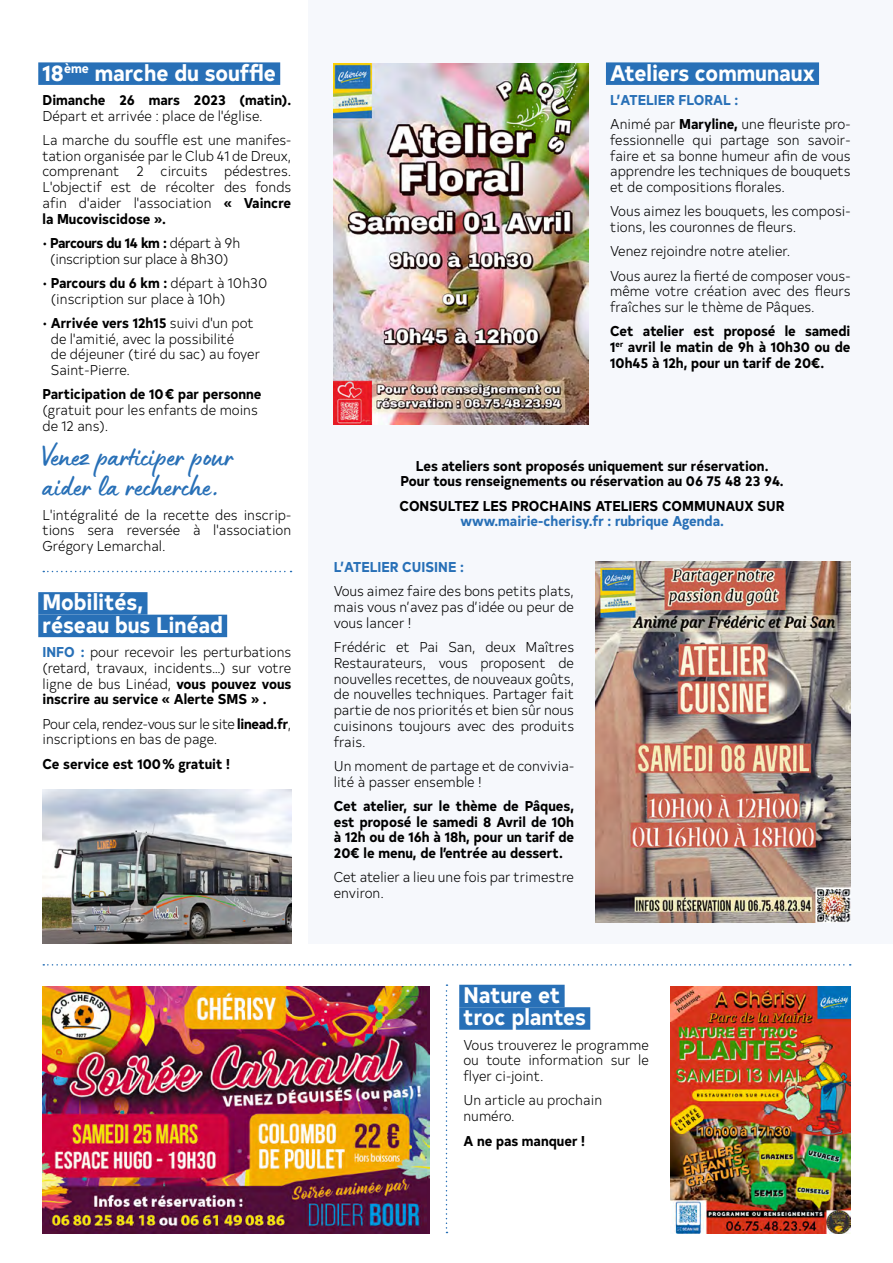
<style>
.page{position:relative;width:893px;height:1263px;background:#fff}
.page>*{position:absolute;margin:0;border:0;box-sizing:border-box;transform-origin:0 0}
.t1{font:30px/30px "Lumios Marker";color:#2870b7}
.t2{font:700 22.5px/22.5px "Typold Condensed";color:#fff}
.t3{font:300 14.25px/15.8px "Typold Condensed";color:#000}
.t4{font:700 14.25px/15.8px "Typold Condensed";color:#000;text-align:justify}
.t5{font:300 14.25px/15.8px "Typold Condensed";letter-spacing:-.02em;color:#000;text-align:center}
.t6{font:700 14.25px "Typold Condensed";color:#2870b7}
.s1{font-weight:700}
.s2{font-weight:700;color:#2870b7}
</style>
<div class="page">
<svg style="left:43px;top:571px;width:249px;height:1px"></svg>
<svg style="left:43px;top:964px;width:808px;height:1px"></svg>
<svg style="left:446px;top:984px;width:1px;height:249px"></svg>
<div style="left:38px;top:62px;width:242px;height:23px;background:#2870b7"></div>
<div style="left:308px;top:0;width:585px;height:943px;background:#f6f8fc"></div>
<div style="left:606px;top:62px;width:213px;height:23px;background:#2870b7"></div>
<img style="left:334px;top:64px;width:255px;height:360px">
<img style="left:595px;top:561px;width:255px;height:361px">
<img style="left:43px;top:986px;width:386px;height:247px">
<img style="left:670px;top:986px;width:180px;height:247px">
<div style="left:459px;top:985px;width:106px;height:22px;background:#2870b7"></div>
<div style="left:459px;top:1007px;width:131px;height:23px;background:#2870b7"></div>
<div style="left:38px;top:592px;width:110px;height:23px;background:#2870b7"></div>
<div style="left:38px;top:615px;width:189px;height:22px;background:#2870b7"></div>
<img style="left:43px;top:790px;width:248px;height:153px">
<h2 class="t2" style="left:43px;top:59px;width:235px">18<sup>ème</sup> marche du souffle</h2>
<p class="t4" style="left:43px;top:91px;width:250px">Dimanche 26 mars 2023 (matin).</p>
<p class="t3" style="left:43px;top:102px;width:250px;line-height:24.3px">Départ et arrivée : place de l'église.<br>La marche du souffle est une manifes-</p>
<p class="t3" style="left:43px;top:147px;width:250px;text-align:justify">tation organisée par le Club 41 de Dreux, comprenant 2 circuits pédestres.<br>L'objectif est de récolter des fonds afin d'aider l'association <span class="s1">« Vaincre la Mucoviscidose ».</span></p>
<p class="t5" style="left:43px;top:234px;width:199px">• <span class="s1">Parcours du 14 km :</span> départ à 9h (inscription sur place à 8h30)</p>
<p class="t3" style="left:51px;top:274px;width:218px;text-indent:-8px">• <span class="s1">Parcours du 6 km :</span> départ à 10h30 (inscription sur place à 10h)</p>
<p class="t3" style="left:51px;top:314px;width:211px;text-indent:-8px">• <span class="s1">Arrivée vers 12h15</span> suivi d'un pot de l'amitié, avec la possibilité<br>de déjeuner (tiré du sac) au foyer<br>Saint-Pierre.</p>
<p class="t4" style="left:43px;top:385px;width:221px">Participation de 10 € par personne</p>
<p class="t3" style="left:43px;top:401px;width:217px">(gratuit pour les enfants de moins de 12 ans).</p>
<h1 class="t1" style="left:43px;top:440px;width:192px">Venez participer pour aider la recherche.</h1>
<p class="t3" style="left:43px;top:505px;width:250px;text-align:justify">L'intégralité de la recette des inscrip&shy;tions sera reversée à l'association Grégory Lemarchal.</p>
<h2 class="t2" style="left:43px;top:589px;width:182px">Mobilités,<br>réseau bus Linéad</h2>
<p class="t3" style="left:43px;top:643px;width:250px;text-align:justify"><span class="s2">INFO :</span> pour recevoir les perturbations (retard, travaux, incidents…) sur votre ligne de bus Linéad, <span class="s1">vous pouvez vous inscrire au service « Alerte SMS » .</span></p>
<p class="t5" style="left:43px;top:715px;width:250px;text-align:left">Pour cela, rendez-vous sur le site <span class="s1">linead.fr</span>, inscriptions en bas de page.</p>
<p class="t4" style="left:43px;top:754px;width:189px">Ce service est 100 % gratuit !</p>
<h2 class="t2" style="left:610px;top:59px;width:206px">Ateliers communaux</h2>
<p class="t3" style="left:610px;top:87px;width:242px;line-height:24.3px"><span class="s2">L’ATELIER FLORAL :<br></span>Animé par <span class="s1">Maryline,</span> une fleuriste pro-</p>
<p class="t3" style="left:610px;top:131px;width:242px;text-align:justify">fessionnelle qui partage son savoir&shy;faire et sa bonne humeur afin de vous apprendre les techniques de bouquets et de compositions florales.</p>
<p class="t3" style="left:610px;top:202px;width:242px">Vous aimez les bouquets, les composi&shy;tions, les couronnes de fleurs.</p>
<p class="t3" style="left:610px;top:238px;width:242px;line-height:24.3px">Venez rejoindre notre atelier.<br>Vous aurez la fierté de composer vous-</p>
<p class="t3" style="left:610px;top:282px;width:242px">même votre création avec des fleurs fraîches sur le thème de Pâques.</p>
<p class="t4" style="left:610px;top:322px;width:242px">Cet atelier est proposé le samedi 1<sup>er</sup> avril le matin de 9h à 10h30 ou de 10h45 à 12h, pour un tarif de 20€.</p>
<p class="t4" style="left:401px;top:456px;width:384px;text-align:center">Les ateliers sont proposés uniquement sur réservation.<br>Pour tous renseignements ou réservation au 06 75 48 23 94.</p>
<p class="t4" style="left:400px;top:496px;width:387px">CONSULTEZ LES PROCHAINS ATELIERS COMMUNAUX SUR</p>
<p class="t6" style="left:460px;top:509px;width:265px">www.mairie-cherisy.fr : rubrique Agenda.</p>
<p class="t6" style="left:334px;top:555px;width:132px">L’ATELIER CUISINE :</p>
<p class="t3" style="left:334px;top:582px;width:242px;text-align:justify">Vous aimez faire des bons petits plats, mais vous n’avez pas d’idée ou peur de vous lancer !</p>
<p class="t3" style="left:334px;top:638px;width:242px;text-align:justify">Frédéric et Pai San, deux Maîtres Restaurateurs, vous proposent de nouvelles recettes, de nouveaux goûts, de nouvelles techniques. Partager fait partie de nos priorités et bien sûr nous cuisinons toujours avec des produits frais.</p>
<p class="t3" style="left:334px;top:757px;width:242px">Un moment de partage et de convivia&shy;lité à passer ensemble !</p>
<p class="t4" style="left:334px;top:796px;width:242px">Cet atelier, sur le thème de Pâques, est proposé le samedi 8 Avril de 10h à 12h ou de 16h à 18h, pour un tarif de 20€ le menu, de l’entrée au dessert.</p>
<p class="t3" style="left:334px;top:868px;width:242px">Cet atelier a lieu une fois par trimestre environ.</p>
<h2 class="t2" style="left:463px;top:981px;width:124px">Nature et troc plantes</h2>
<p class="t3" style="left:463px;top:1036px;width:187px;text-align:justify">Vous trouverez le programme ou toute information sur le flyer ci-joint.</p>
<p class="t3" style="left:463px;top:1091px;width:140px">Un article au prochain numéro.</p>
<p class="t4" style="left:463px;top:1131px;width:123px">A ne pas manquer !</p>
</div>
